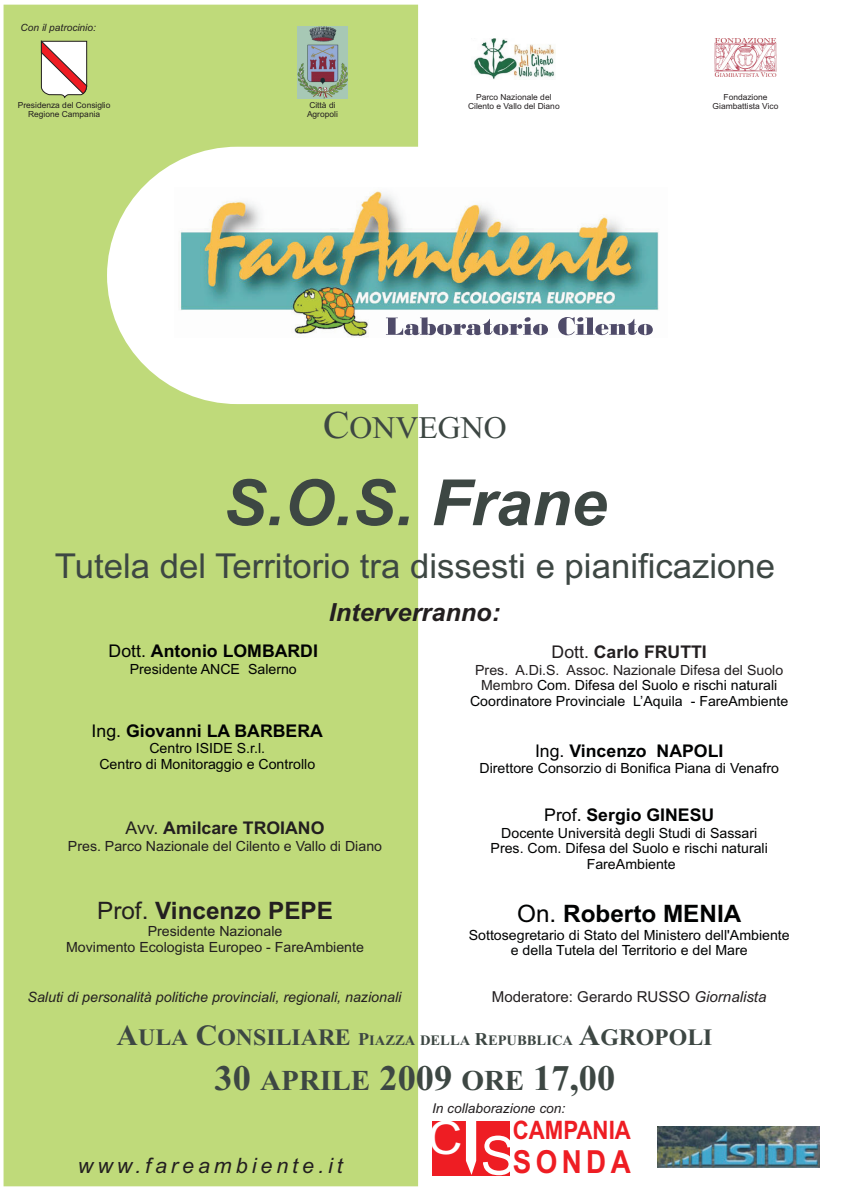
<style>
.page{position:relative;width:842px;height:1191px;background:#fff}
.page>*{position:absolute;margin:0;border:0;box-sizing:border-box;transform-origin:0 0}
.t1{font:italic 700 63.7px "Arial";color:#3d4743}
.t2{font:46.1px "Arial";color:#fff;scale:1.04 1}
.t3{font:700 36px "Times New Roman";color:#3d4743}
.t4{font:34.3px "Arial";color:#3d4743}
.t5{font:700 31.8px "Arial";letter-spacing:.16em;color:#ee1d23;scale:.88 1}
.t6{font:31.4px "Times New Roman";color:#3d4743}
.t7{font:700 25.4px "Arial";color:#ee1d23;scale:.88 1}
.t8{font:italic 700 25px "Arial";color:#231f20}
.t9{font:700 24px "Arial";color:#231f20}
.t10{font:700 24px "Arial";color:#010202}
.t11{font:700 23.5px "Times New Roman";color:#3d4743}
.t12{font:italic 21.2px "Arial";letter-spacing:.185em;color:#231f20}
.t13{font:700 17.5px "Arial";color:#010202}
.t14{font:700 17.5px "Arial";color:#231f20}
.t15{font:15.1px "Arial";color:#231f20}
.t16{font:italic 14.2px "Arial";color:#231f20}
.t17{font:14px/15.6px "Arial";color:#010202;text-align:center}
.t18{font:14px/15.6px "Arial";color:#231f20;text-align:center}
.t19{font:italic 13.5px "Arial";color:#231f20}
.t20{font:italic 10px "Arial";color:#231f20}
.t21{font:8.3px/9.3px "Arial";color:#231f20;text-align:center}
.s1{font-size:39.2px}
.s2{font-weight:400}
.s3{color:#231f20}
.s4{font-style:italic}
.s5{font-size:29.4px}
.s6{font-size:18px}
.s7{font-size:14.4px}
.s8{font-size:28.8px}
.s9{font-size:53.6px}
</style>
<div class="page">
<div style="left:4px;top:5px;width:414px;height:1181px;background:#bfda7a"></div>
<svg style="left:107px;top:147px;width:311px;height:257px"></svg>
<img style="left:175px;top:187px;width:484px;height:160px">
<svg style="left:386px;top:317px;width:267px;height:18px"></svg>
<img style="left:714px;top:38px;width:63px;height:39px">
<img style="left:474px;top:38px;width:81px;height:42px">
<svg style="left:41px;top:40px;width:46px;height:58px"></svg>
<img style="left:297px;top:26px;width:50px;height:72px">
<div style="left:433px;top:1121px;width:77px;height:54px;background:#ee1d23"></div>
<svg style="left:466px;top:1121px;width:10px;height:54px"></svg>
<img style="left:657px;top:1126px;width:163px;height:41px">
<p class="t20" style="left:21px;top:24px;width:77px">Con il patrocinio:</p>
<p class="t21" style="left:18px;top:101px;width:94px">Presidenza del Consiglio<br>Regione Campania</p>
<p class="t21" style="left:476px;top:93px;width:77px">Parco Nazionale del</p>
<p class="t21" style="left:309px;top:101px;width:28px">Città di</p>
<p class="t21" style="left:468px;top:102px;width:93px">Cilento e Vallo del Diano</p>
<p class="t21" style="left:307px;top:110px;width:32px">Agropoli</p>
<h3 class="t6" style="left:323px;top:416px;width:185px"><span class="s1">C</span>ONVEGNO</h3>
<p class="t21" style="left:713px;top:93px;width:67px">Fondazione<br>Giambattista Vico</p>
<h1 class="t1" style="left:223px;top:479px;width:385px">S.O.S. Frane</h1>
<h3 class="t4" style="left:55px;top:553px;width:722px">Tutela del Territorio tra dissesti e pianificazione</h3>
<p class="t13" style="left:109px;top:644px;width:211px"><span class="s2">Dott.</span> Antonio LOMBARDI</p>
<p class="t17" style="left:130px;top:662px;width:169px">Presidente ANCE Salerno</p>
<h3 class="t8" style="left:329px;top:602px;width:173px">Interverranno:</h3>
<p class="t14" style="left:552px;top:645px;width:157px"><span class="s2">Dott.</span> Carlo FRUTTI</p>
<p class="t17" style="left:470px;top:663px;width:320px"><span class="s3">Pres. A.Di.S. Assoc. Nazionale Difesa del Suolo<br>Membro</span> Com. Difesa del Suolo e rischi naturali<br>Coordinatore Provinciale L’Aquila - FareAmbiente</p>
<p class="t13" style="left:92px;top:724px;width:233px"><span class="s2">Ing.</span> Giovanni LA BARBERA</p>
<p class="t17" style="left:99px;top:741px;width:217px">Centro ISIDE S.r.l.<br>Centro di Monitoraggio e Controllo</p>
<p class="t14" style="left:126px;top:821px;width:200px"><span class="s2">Avv.</span> Amilcare TROIANO</p>
<p class="t18" style="left:68px;top:839px;width:316px">Pres. Parco Nazionale del Cilento e Vallo di Diano</p>
<h3 class="t9" style="left:97px;top:901px;width:237px"><span class="s2">Prof.</span> Vincenzo PEPE</h3>
<p class="t18" style="left:66px;top:925px;width:299px">Presidente Nazionale<br>Movimento Ecologista Europeo - FareAmbiente</p>
<p class="t13" style="left:535px;top:744px;width:190px"><span class="s2">Ing.</span> Vincenzo NAPOLI</p>
<p class="t17" style="left:479px;top:761px;width:301px">Direttore Consorzio di Bonifica Piana di Venafro</p>
<p class="t13" style="left:544px;top:808px;width:172px"><span class="s2">Prof.</span> Sergio GINESU</p>
<p class="t17" style="left:491px;top:826px;width:279px">Docente Università degli Studi di Sassari<br>Pres. Com. Difesa del Suolo e rischi naturali<br>FareAmbiente</p>
<h3 class="t10" style="left:517px;top:904px;width:226px"><span class="s2">On.</span> Roberto MENIA</h3>
<p class="t17" style="left:469px;top:928px;width:322px">Sottosegretario di Stato del Ministero dell'Ambiente e della Tutela del Territorio e del Mare</p>
<p class="t16" style="left:28px;top:991px;width:375px">Saluti di personalità politiche provinciali, regionali, nazionali</p>
<p class="t15" style="left:492px;top:991px;width:276px">Moderatore: Gerardo RUSSO <span class="s4">Giornalista</span></p>
<h3 class="t11" style="left:117px;top:1029px;width:597px"><span class="s5">A</span>ULA <span class="s5">C</span>ONSILIARE <span class="s6">P</span><span class="s7">IAZZA DELLA</span> <span class="s6">R</span><span class="s7">EPUBBLICA</span> <span class="s5">A</span>GROPOLI</h3>
<h3 class="t3" style="left:215px;top:1065px;width:402px">30 <span class="s8">APRILE</span> 2009 <span class="s8">ORE</span> 17,00</h3>
<h3 class="t12" style="left:78px;top:1157px;width:266px">www.fareambiente.it</h3>
<p class="t19" style="left:432px;top:1103px;width:135px">In collaborazione con:</p>
<h2 class="t2" style="left:428px;top:1120px;width:86px">C <span class="s9">S</span></h2>
<h3 class="t7" style="left:513px;top:1120px;width:136px">CAMPANIA</h3>
<h3 class="t5" style="left:513px;top:1149px;width:136px">SONDA</h3>
</div>
